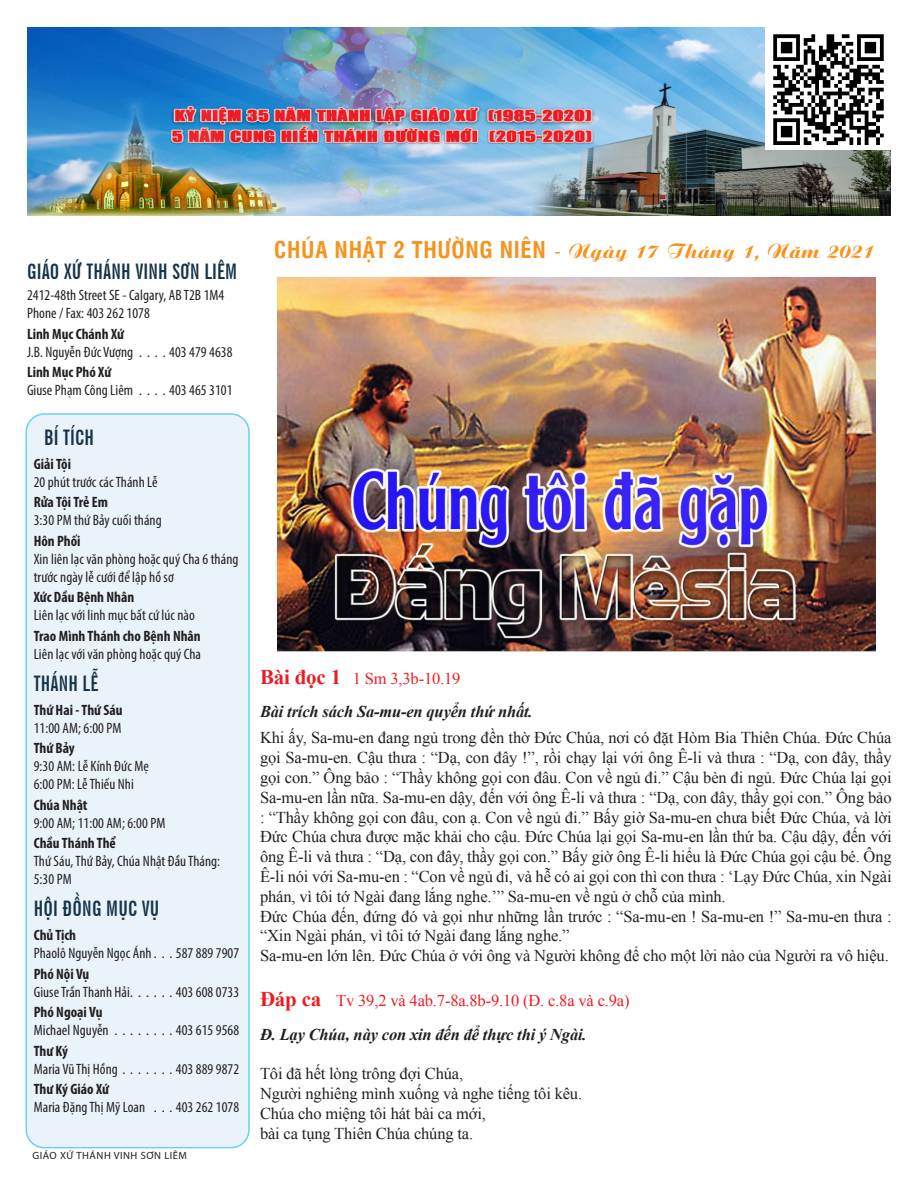
<style>
.page{position:relative;width:918px;height:1188px;background:#fff}
.page>*{position:absolute;margin:0;border:0;box-sizing:border-box;transform-origin:0 0}
.t1{font:700 21px "UVN Tin Tuc Hep Them";letter-spacing:.01em;color:#15344a}
.t2{font:18px "UTM Aristote";letter-spacing:.01em;color:#f7931d}
.t3{font:16.5px/19.8px "Times New Roman";letter-spacing:-.01em;color:#231f20;text-align:justify}
.t4{font:italic 700 16.5px "Times New Roman";letter-spacing:-.01em;color:#231f20}
.t5{font:16.5px "Times New Roman";letter-spacing:-.01em;color:#eb1c22}
.NAME_TEL{font:condensed 15px/18px "Myriad Pro";letter-spacing:.005em;color:#231f20}
.Title_Ban_Nghanh{font:700 condensed 15px "Myriad Pro";color:#231f20}
.t6{font:10.5px "Myriad Pro";letter-spacing:.05em;color:#231f20}
.s1{font-family:"UTM Swiss Condensed";font-weight:700;font-size:22.5px}
.s2{font-family:"UTM Amerika Sans";font-size:19.5px}
.s3{font-weight:700;font-size:21px}
</style>
<div class="page">
<img style="left:27px;top:27px;width:864px;height:189px">
<div style="left:26px;top:414px;width:223px;height:734px;background:#eaf3fa;border-radius:18px"></div>
<div style="left:26px;top:413px;width:224px;height:735px;border:2px solid #6bcff6;border-radius:18px"></div>
<img style="left:766px;top:27px;width:125px;height:122px">
<img style="left:277px;top:277px;width:599px;height:375px">
<p class="t1" style="left:27px;top:255px;width:212px">GIÁO XỨ THÁNH VINH SƠN LIÊM</p>
<p class="NAME_TEL" style="left:27px;top:286px;width:199px">2412-48th Street SE - Calgary, AB T2B 1M4</p>
<p class="NAME_TEL" style="left:27px;top:304px;width:124px">Phone / Fax: 403 262 1078</p>
<p class="Title_Ban_Nghanh" style="left:27px;top:324px;width:99px">Linh Mục Chánh Xứ</p>
<p class="NAME_TEL" style="left:27px;top:342px;width:111px">J.B. Nguyễn Đức Vượng ....</p>
<p class="NAME_TEL" style="left:169px;top:342px;width:65px">403 479 4638</p>
<p class="Title_Ban_Nghanh" style="left:27px;top:363px;width:86px">Linh Mục Phó Xứ</p>
<p class="NAME_TEL" style="left:27px;top:381px;width:111px">Giuse Phạm Công Liêm ....</p>
<p class="NAME_TEL" style="left:169px;top:381px;width:65px">403 465 3101</p>
<p class="t1" style="left:44px;top:422px;width:51px">BÍ TÍCH</p>
<p class="Title_Ban_Nghanh" style="left:34px;top:455px;width:39px">Giải Tội</p>
<p class="NAME_TEL" style="left:34px;top:473px;width:126px">20 phút trước các Thánh Lễ</p>
<p class="Title_Ban_Nghanh" style="left:34px;top:493px;width:76px">Rửa Tội Trẻ Em</p>
<p class="NAME_TEL" style="left:34px;top:511px;width:130px">3:30 PM thứ Bảy cuối tháng</p>
<p class="Title_Ban_Nghanh" style="left:34px;top:531px;width:48px">Hôn Phối</p>
<p class="NAME_TEL" style="left:34px;top:550px;width:206px">Xin liên lạc văn phòng hoặc quý Cha 6 tháng trước ngày lễ cưới để lập hồ sơ</p>
<p class="Title_Ban_Nghanh" style="left:34px;top:588px;width:102px">Xức Dầu Bệnh Nhân</p>
<p class="NAME_TEL" style="left:34px;top:606px;width:163px">Liên lạc với linh mục bất cứ lúc nào</p>
<p class="Title_Ban_Nghanh" style="left:34px;top:626px;width:169px">Trao Mình Thánh cho Bệnh Nhân</p>
<p class="NAME_TEL" style="left:34px;top:645px;width:169px">Liên lạc với văn phòng hoặc quý Cha</p>
<p class="t1" style="left:34px;top:667px;width:66px">THÁNH LỄ</p>
<p class="Title_Ban_Nghanh" style="left:34px;top:701px;width:90px">Thứ Hai - Thứ Sáu</p>
<p class="NAME_TEL" style="left:34px;top:719px;width:89px">11:00 AM; 6:00 PM</p>
<p class="Title_Ban_Nghanh" style="left:34px;top:739px;width:43px">Thứ Bảy</p>
<p class="NAME_TEL" style="left:34px;top:757px;width:117px">9:30 AM: Lễ Kính Đức Mẹ</p>
<p class="NAME_TEL" style="left:34px;top:775px;width:102px">6:00 PM: Lễ Thiếu Nhi</p>
<p class="Title_Ban_Nghanh" style="left:34px;top:795px;width:55px">Chúa Nhật</p>
<p class="NAME_TEL" style="left:34px;top:814px;width:133px">9:00 AM; 11:00 AM; 6:00 PM</p>
<p class="Title_Ban_Nghanh" style="left:34px;top:834px;width:84px">Chầu Thánh Thể</p>
<p class="NAME_TEL" style="left:34px;top:852px;width:188px">Thứ Sáu, Thứ Bảy, Chúa Nhật Đầu Tháng:<br>5:30 PM</p>
<p class="t1" style="left:34px;top:893px;width:127px">HỘI ĐỒNG MỤC VỤ</p>
<p class="Title_Ban_Nghanh" style="left:34px;top:926px;width:44px">Chủ Tịch</p>
<p class="NAME_TEL" style="left:34px;top:944px;width:207px">Phaolô Nguyễn Ngọc Ánh . . . 587 889 7907</p>
<p class="Title_Ban_Nghanh" style="left:34px;top:964px;width:57px">Phó Nội Vụ</p>
<p class="NAME_TEL" style="left:34px;top:983px;width:207px">Giuse Trần Thanh Hải . . . . . . 403 608 0733</p>
<p class="Title_Ban_Nghanh" style="left:34px;top:1003px;width:70px">Phó Ngoại Vụ</p>
<p class="NAME_TEL" style="left:34px;top:1021px;width:80px">Michael Nguyễn ........</p>
<p class="NAME_TEL" style="left:176px;top:1021px;width:65px">403 615 9568</p>
<p class="Title_Ban_Nghanh" style="left:34px;top:1041px;width:36px">Thư Ký</p>
<p class="NAME_TEL" style="left:34px;top:1060px;width:88px">Maria Vũ Thị Hồng .......</p>
<p class="NAME_TEL" style="left:176px;top:1060px;width:65px">403 889 9872</p>
<p class="Title_Ban_Nghanh" style="left:34px;top:1080px;width:77px">Thư Ký Giáo Xứ</p>
<p class="NAME_TEL" style="left:34px;top:1098px;width:119px">Maria Đặng Thị Mỹ Loan ...</p>
<p class="NAME_TEL" style="left:176px;top:1098px;width:65px">403 262 1078</p>
<p class="t6" style="left:32px;top:1149px;width:156px">GIÁO XỨ THÁNH VINH SƠN LIÊM</p>
<p class="t2" style="left:274px;top:236px;width:601px"><span class="s1">CHÚA NHẬT 2 THƯỜNG NIÊN</span> <span class="s2">-</span> Ngày 17 Tháng 1, Năm 2021</p>
<p class="t5" style="left:260px;top:667px;width:202px"><span class="s3">Bài đọc 1</span> 1 Sm 3,3b-10.19</p>
<p class="t4" style="left:260px;top:700px;width:274px">Bài trích sách Sa-mu-en quyển thứ nhất.</p>
<p class="t3" style="left:260px;top:728px;width:633px">Khi ấy, Sa-mu-en đang ngủ trong đền thờ Đức Chúa, nơi có đặt Hòm Bia Thiên Chúa. Đức Chúa gọi Sa-mu-en. Cậu thưa : “Dạ, con đây !”, rồi chạy lại với ông Ê-li và thưa : “Dạ, con đây, thầy gọi con.” Ông bảo : “Thầy không gọi con đâu. Con về ngủ đi.” Cậu bèn đi ngủ. Đức Chúa lại gọi Sa-mu-en lần nữa. Sa-mu-en dậy, đến với ông Ê-li và thưa : “Dạ, con đây, thầy gọi con.” Ông bảo : “Thầy không gọi con đâu, con ạ. Con về ngủ đi.” Bấy giờ Sa-mu-en chưa biết Đức Chúa, và lời Đức Chúa chưa được mặc khải cho cậu. Đức Chúa lại gọi Sa-mu-en lần thứ ba. Cậu dậy, đến với ông Ê-li và thưa : “Dạ, con đây, thầy gọi con.” Bấy giờ ông Ê-li hiểu là Đức Chúa gọi cậu bé. Ông Ê-li nói với Sa-mu-en : “Con về ngủ đi, và hễ có ai gọi con thì con thưa : ‘Lạy Đức Chúa, xin Ngài phán, vì tôi tớ Ngài đang lắng nghe.’” Sa-mu-en về ngủ ở chỗ của mình.</p>
<p class="t3" style="left:260px;top:906px;width:633px">Đức Chúa đến, đứng đó và gọi như những lần trước : “Sa-mu-en ! Sa-mu-en !” Sa-mu-en thưa : “Xin Ngài phán, vì tôi tớ Ngài đang lắng nghe.”</p>
<p class="t3" style="left:260px;top:946px;width:630px">Sa-mu-en lớn lên. Đức Chúa ở với ông và Người không để cho một lời nào của Người ra vô hiệu.</p>
<p class="t5" style="left:260px;top:990px;width:371px"><span class="s3">Đáp ca</span> Tv 39,2 và 4ab.7-8a.8b-9.10 (Đ. c.8a và c.9a)</p>
<p class="t4" style="left:260px;top:1023px;width:328px">Đ. Lạy Chúa, này con xin đến để thực thi ý Ngài.</p>
<p class="t3" style="left:260px;top:1063px;width:205px">Tôi đã hết lòng trông đợi Chúa,</p>
<p class="t3" style="left:260px;top:1083px;width:324px">Người nghiêng mình xuống và nghe tiếng tôi kêu.</p>
<p class="t3" style="left:260px;top:1103px;width:228px">Chúa cho miệng tôi hát bài ca mới,</p>
<p class="t3" style="left:260px;top:1123px;width:215px">bài ca tụng Thiên Chúa chúng ta.</p>
</div>
